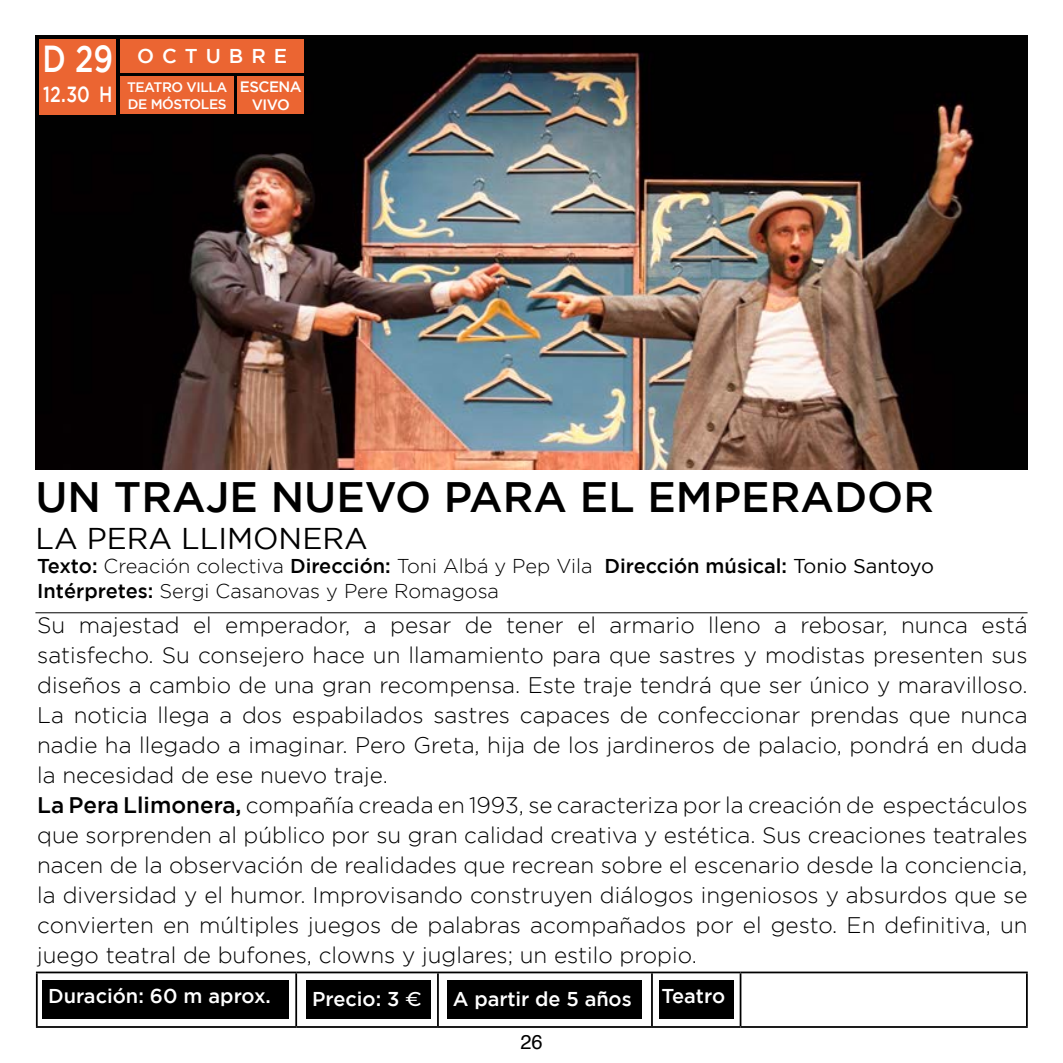
<style>
.page{position:relative;width:1063px;height:1063px;background:#fff}
.page>*{position:absolute;margin:0;border:0;box-sizing:border-box;transform-origin:0 0}
.t1{font:500 42.5px "Gotham";color:#000}
.t2{font:500 37.5px "Gotham";color:#fff;scale:.8 1}
.t3{font:30px "Gotham";color:#000}
.t4{font:300 22.5px/30px "Gotham";color:#000}
.t5{font:500 22px "Gotham";color:#fff;scale:.8 1}
.t6{font:300 20px/25px "Gotham";color:#000}
.t7{font:500 20px "Gotham";color:#fff}
.t8{font:500 20px "Gotham";letter-spacing:.4em;color:#fff}
.t9{font:20px "Helvetica";color:#000}
.t10{font:500 15px/17.5px "Gotham";letter-spacing:-.035em;color:#fff;text-align:center}
.t11{font:500 13.75px/17.5px "Gotham";letter-spacing:-.03em;color:#fff}
.s1{font-weight:500}
.s2{font-weight:400}
.s3{font-family:"Montserrat"}
</style>
<div class="page">
<div style="left:306px;top:980px;width:124px;height:39px;background:#000"></div>
<div style="left:42px;top:980px;width:247px;height:39px;background:#000"></div>
<div style="left:447px;top:980px;width:195px;height:39px;background:#000"></div>
<img style="left:35px;top:36px;width:993px;height:433px">
<div style="left:120px;top:39px;width:184px;height:33px;background:#eb6532"></div>
<div style="left:120px;top:77px;width:114px;height:37px;background:#eb6532"></div>
<div style="left:238px;top:77px;width:66px;height:37px;background:#eb6532"></div>
<div style="left:39px;top:39px;width:77px;height:75px;background:#eb6532"></div>
<hr style="left:35px;top:612px;width:993px;height:1px;background:#000">
<div style="left:659px;top:980px;width:75px;height:39px;background:#000"></div>
<hr style="left:36px;top:972px;width:260px;height:1px;background:#000">
<hr style="left:36px;top:973px;width:2px;height:53px;background:#000">
<hr style="left:296px;top:972px;width:142px;height:1px;background:#000">
<hr style="left:295px;top:973px;width:2px;height:53px;background:#000">
<hr style="left:438px;top:972px;width:214px;height:1px;background:#000">
<hr style="left:437px;top:973px;width:2px;height:53px;background:#000">
<hr style="left:652px;top:972px;width:89px;height:1px;background:#000">
<hr style="left:651px;top:973px;width:2px;height:53px;background:#000">
<hr style="left:741px;top:972px;width:287px;height:1px;background:#000">
<hr style="left:740px;top:973px;width:1px;height:53px;background:#000">
<hr style="left:1026px;top:973px;width:2px;height:53px;background:#000">
<hr style="left:36px;top:1026px;width:260px;height:2px;background:#000">
<hr style="left:296px;top:1026px;width:142px;height:2px;background:#000">
<hr style="left:438px;top:1026px;width:214px;height:2px;background:#000">
<hr style="left:652px;top:1026px;width:89px;height:2px;background:#000">
<hr style="left:741px;top:1026px;width:287px;height:2px;background:#000">
<h2 class="t2" style="left:43px;top:38px;width:90px">D 29</h2>
<p class="t5" style="left:43px;top:82px;width:88px">12.30 H</p>
<p class="t8" style="left:137px;top:45px;width:152px">OCTUBRE</p>
<p class="t11" style="left:127px;top:78px;width:102px">TEATRO VILLA<br>DE MÓSTOLES</p>
<p class="t10" style="left:240px;top:78px;width:63px">ESCENA<br>VIVO</p>
<h1 class="t1" style="left:35px;top:473px;width:900px">UN TRAJE NUEVO PARA EL EMPERADOR</h1>
<h3 class="t3" style="left:35px;top:522px;width:334px">LA PERA LLIMONERA</h3>
<p class="t6" style="left:37px;top:553px;width:898px"><span class="s1">Texto:</span> Creación colectiva <span class="s1">Dirección:</span> Toni Albá y Pep Vila <span class="s1">Dirección músical:</span> <span class="s2">Tonio Santoyo<br></span><span class="s1">Intérpretes:</span> Sergi Casanovas y Pere Romagosa</p>
<p class="t4" style="left:37px;top:610px;width:992px">Su majestad el emperador, a pesar de tener el armario lleno a rebosar, nunca está satisfecho. Su consejero hace un llamamiento para que sastres y modistas presenten sus diseños a cambio de una gran recompensa. Este traje tendrá que ser único y maravilloso.<br>La noticia llega a dos espabilados sastres capaces de confeccionar prendas que nunca nadie ha llegado a imaginar. Pero Greta, hija de los jardineros de palacio, pondrá en duda la necesidad de ese nuevo traje.<br><span class="s1">La Pera Llimonera,</span> compañía creada en 1993, se caracteriza por la creación de espectáculos que sorprenden al público por su gran calidad creativa y estética. Sus creaciones teatrales nacen de la observación de realidades que recrean sobre el escenario desde la conciencia, la diversidad y el humor. Improvisando construyen diálogos ingeniosos y absurdos que se convierten en múltiples juegos de palabras acompañados por el gesto. En definitiva, un juego teatral de bufones, clowns y juglares; un estilo propio.</p>
<p class="t7" style="left:48px;top:985px;width:224px">Duración: 60 m aprox.</p>
<p class="t7" style="left:312px;top:987px;width:111px">Precio: 3 <span class="s3">€</span></p>
<p class="t7" style="left:453px;top:987px;width:180px">A partir de 5 años</p>
<p class="t9" style="left:520px;top:1026px;width:24px">26</p>
<p class="t7" style="left:662px;top:985px;width:65px">Teatro</p>
</div>
